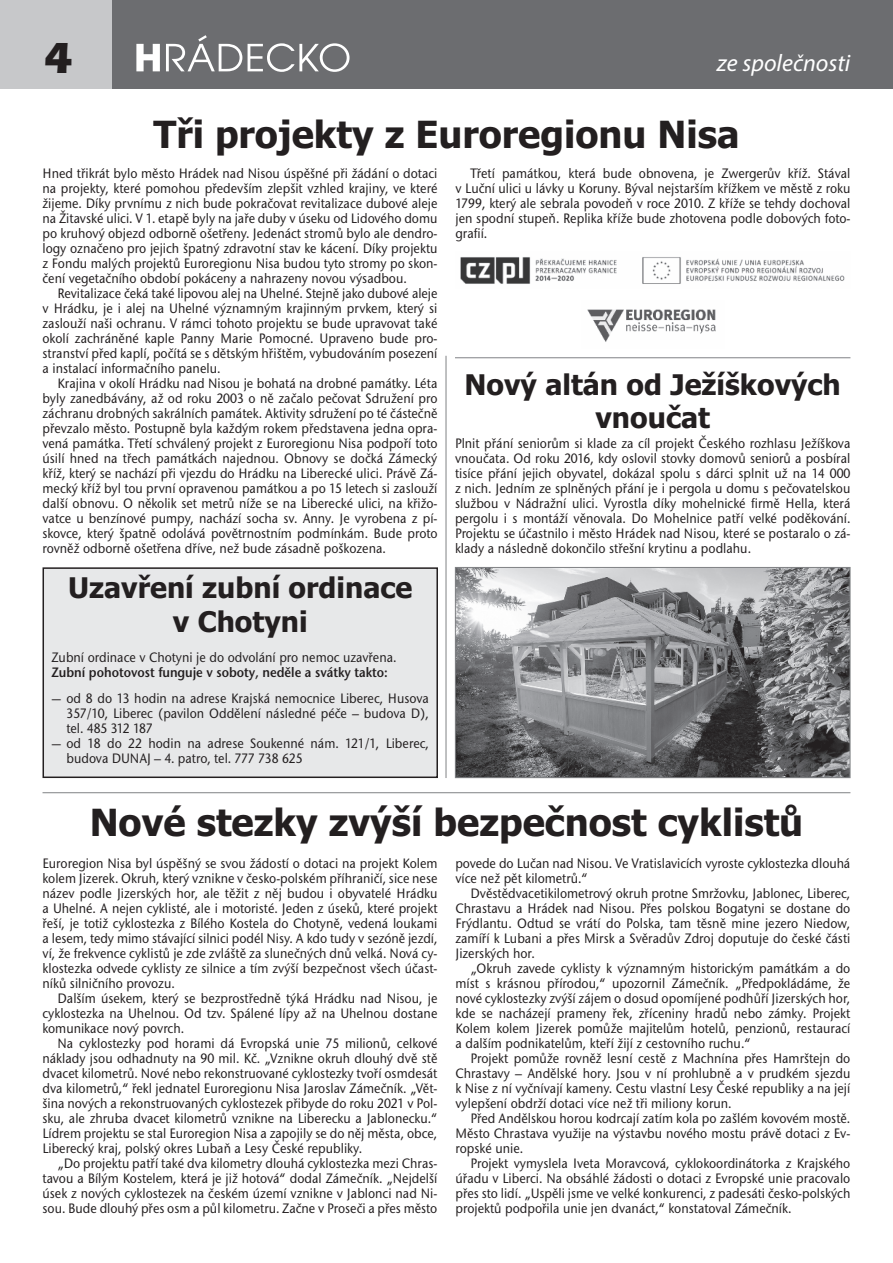
<style>
.page{position:relative;width:893px;height:1263px;background:#fff}
.page>*{position:absolute;margin:0;border:0;box-sizing:border-box;transform-origin:0 0}
.t1{font:700 45px "Itc Eras CE";color:#231f20}
.t2{font:700 37.5px "Tahoma";color:#231f20}
.t3{font:700 28.5px/32.7px "Tahoma";color:#231f20;text-align:center}
.t4{font:italic 24px "Myriad Pro";color:#fff}
.t5{font:500 14.25px/15px "Stone Sans Itc TCE";color:#231f20;text-align:justify;scale:.9 1}
.t6{font:14.25px "Stone Sans Itc TCE Semi";color:#231f20;scale:.9 1}
</style>
<div class="page">
<div style="left:0;top:0;width:893px;height:89px;background:#6c6d70"></div>
<div style="left:0;top:0;width:112px;height:89px;background:#c7c8ca"></div>
<svg style="left:136px;top:35px;width:214px;height:37px"></svg>
<img style="left:457px;top:569px;width:391px;height:207px">
<div style="left:455px;top:567px;width:395px;height:211px;border:1px solid #808285"></div>
<div style="left:43px;top:568px;width:394px;height:209px;background:#e7e8e9"></div>
<div style="left:43px;top:567px;width:395px;height:211px;border:2px solid #231f20"></div>
<hr style="left:43px;top:792px;width:807px;height:1px;background:#808285">
<hr style="left:455px;top:357px;width:395px;height:1px;background:#808285">
<hr style="left:446px;top:356px;width:1px;height:422px;background:#808285">
<img style="left:460px;top:257px;width:385px;height:27px">
<img style="left:587px;top:309px;width:129px;height:33px">
<h1 class="t1" style="left:43px;top:42px;width:32px">4</h1>
<h3 class="t4" style="left:717px;top:54px;width:135px">ze společnosti</h3>
<h2 class="t2" style="left:154px;top:113px;width:587px">Tři projekty z euroregionu Nisa</h2>
<p class="t5" style="left:43px;top:165px;width:440px">Hned třikrát bylo město Hrádek nad Nisou úspěšné při žádání o dotaci na projekty, které pomohou především zlepšit vzhled krajiny, ve které žijeme. Díky prvnímu z nich bude pokračovat revitalizace dubové aleje na Žitavské ulici. V 1. etapě byly na jaře duby v úseku od Lidového domu po kruhový objezd odborně ošetřeny. Jedenáct stromů bylo ale dendro&shy;logy označeno pro jejich špatný zdravotní stav ke kácení. Díky projektu z Fondu malých projektů Euroregionu Nisa budou tyto stromy po skon&shy;čení vegetačního období pokáceny a nahrazeny novou výsadbou.</p>
<p class="t5" style="left:43px;top:285px;width:440px;text-indent:15px">Revitalizace čeká také lipovou alej na Uhelné. Stejně jako dubové aleje v Hrádku, je i alej na Uhelné významným krajinným prvkem, který si zaslouží naši ochranu. V rámci tohoto projektu se bude upravovat také okolí zachráněné kaple Panny Marie Pomocné. Upraveno bude pro&shy;stranství před kaplí, počítá se s dětským hřištěm, vybudováním posezení a instalací informačního panelu.</p>
<p class="t5" style="left:43px;top:375px;width:440px;text-indent:15px">Krajina v okolí Hrádku nad Nisou je bohatá na drobné památky. Léta byly zanedbávány, až od roku 2003 o ně začalo pečovat Sdružení pro záchranu drobných sakrálních památek. Aktivity sdružení po té částečně převzalo město. Postupně byla každým rokem představena jedna opra&shy;vená památka. Třetí schválený projekt z Euroregionu Nisa podpoří toto úsilí hned na třech památkách najednou. Obnovy se dočká Zámecký kříž, který se nachází při vjezdu do Hrádku na Liberecké ulici. Právě Zá&shy;mecký kříž byl tou první opravenou památkou a po 15 letech si zaslouží další obnovu. O několik set metrů níže se na Liberecké ulici, na křižo&shy;vatce u benzínové pumpy, nachází socha sv. Anny. Je vyrobena z pí&shy;skovce, který špatně odolává povětrnostním podmínkám. Bude proto rovněž odborně ošetřena dříve, než bude zásadně poškozena.</p>
<h3 class="t3" style="left:68px;top:571px;width:346px;line-height:34.2px">Uzavření zubní ordinace v chotyni</h3>
<p class="t5" style="left:52px;top:650px;width:385px">Zubní ordinace v Chotyni je do odvolání pro nemoc uzavřena.</p>
<p class="t6" style="left:52px;top:664px;width:375px">Zubní pohotovost funguje v soboty, neděle a svátky takto:</p>
<p class="t5" style="left:67px;top:690px;width:404px;text-indent:-15px">— od 8 do 13 hodin na adrese Krajská nemocnice Liberec, Husova 357/10, Liberec (pavilon Oddělení následné péče – budova D), tel. 485 312 187</p>
<p class="t5" style="left:67px;top:735px;width:404px;text-indent:-15px">— od 18 do 22 hodin na adrese Soukenné nám. 121/1, Liberec, budova DUNAJ – 4. patro, tel. 777 738 625</p>
<p class="t5" style="left:455px;top:165px;width:440px;text-indent:15px">Třetí památkou, která bude obnovena, je Zwergerův kříž. Stával v Luční ulici u lávky u Koruny. Býval nejstarším křížkem ve městě z roku 1799, který ale sebrala povodeň v roce 2010. Z kříže se tehdy dochoval jen spodní stupeň. Replika kříže bude zhotovena podle dobových foto&shy;grafií.</p>
<h3 class="t3" style="left:465px;top:369px;width:378px">Nový altán od Ježíškových vnoučat</h3>
<p class="t5" style="left:455px;top:435px;width:441px">Plnit přání seniorům si klade za cíl projekt Českého rozhlasu Ježíškova vnoučata. Od roku 2016, kdy oslovil stovky domovů seniorů a posbíral tisíce přání jejich obyvatel, dokázal spolu s dárci splnit už na 14 000 z nich. Jedním ze splněných přání je i pergola u domu s pečovatelskou službou v Nádražní ulici. Vyrostla díky mohelnické firmě Hella, která pergolu i s montáží věnovala. Do Mohelnice patří velké poděkování.<br>Projektu se účastnilo i město Hrádek nad Nisou, které se postaralo o zá&shy;klady a následně dokončilo střešní krytinu a podlahu.</p>
<h2 class="t2" style="left:90px;top:801px;width:715px">Nové stezky zvýší bezpečnost cyklistů</h2>
<p class="t5" style="left:42px;top:855px;width:440px">Euroregion Nisa byl úspěšný se svou žádostí o dotaci na projekt Kolem kolem Jizerek. Okruh, který vznikne v česko-polském příhraničí, sice nese název podle Jizerských hor, ale těžit z něj budou i obyvatelé Hrádku a Uhelné. A nejen cyklisté, ale i motoristé. Jeden z úseků, které projekt řeší, je totiž cyklostezka z Bílého Kostela do Chotyně, vedená loukami a lesem, tedy mimo stávající silnici podél Nisy. A kdo tudy v sezóně jezdí, ví, že frekvence cyklistů je zde zvláště za slunečných dnů velká. Nová cy&shy;klostezka odvede cyklisty ze silnice a tím zvýší bezpečnost všech účast&shy;níků silničního provozu.</p>
<p class="t5" style="left:42px;top:990px;width:440px;text-indent:15px">Dalším úsekem, který se bezprostředně týká Hrádku nad Nisou, je cyklostezka na Uhelnou. Od tzv. Spálené lípy až na Uhelnou dostane komunikace nový povrch.</p>
<p class="t5" style="left:42px;top:1035px;width:440px;text-indent:15px">Na cyklostezky pod horami dá Evropská unie 75 milionů, celkové náklady jsou odhadnuty na 90 mil. Kč. „Vznikne okruh dlouhý dvě stě dvacet kilometrů. Nové nebo rekonstruované cyklostezky tvoří osmdesát dva kilometrů,“ řekl jednatel Euroregionu Nisa Jaroslav Zámečník. „Vět&shy;šina nových a rekonstruovaných cyklostezek přibyde do roku 2021 v Pol&shy;sku, ale zhruba dvacet kilometrů vznikne na Liberecku a Jablonecku.“ Lídrem projektu se stal Euroregion Nisa a zapojily se do něj města, obce, Liberecký kraj, polský okres Lubaň a Lesy České republiky.</p>
<p class="t5" style="left:42px;top:1155px;width:440px;text-indent:15px">„Do projektu patří také dva kilometry dlouhá cyklostezka mezi Chras&shy;tavou a Bílým Kostelem, která je již hotová“ dodal Zámečník. „Nejdelší úsek z nových cyklostezek na českém území vznikne v Jablonci nad Ni&shy;sou. Bude dlouhý přes osm a půl kilometru. Začne v Proseči a přes město</p>
<p class="t5" style="left:455px;top:855px;width:440px">povede do Lučan nad Nisou. Ve Vratislavicích vyroste cyklostezka dlouhá více než pět kilometrů.“</p>
<p class="t5" style="left:455px;top:885px;width:440px;text-indent:15px">Dvěstědvacetikilometrový okruh protne Smržovku, Jablonec, Liberec, Chrastavu a Hrádek nad Nisou. Přes polskou Bogatyni se dostane do Frýdlantu. Odtud se vrátí do Polska, tam těsně mine jezero Niedow, zamíří k Lubani a přes Mirsk a Svěradův Zdroj doputuje do české části Jizerských hor.</p>
<p class="t5" style="left:455px;top:960px;width:440px;text-indent:15px">„Okruh zavede cyklisty k významným historickým památkám a do míst s krásnou přírodou,“ upozornil Zámečník. „Předpokládáme, že nové cyklostezky zvýší zájem o dosud opomíjené podhůří Jizerských hor, kde se nacházejí prameny řek, zříceniny hradů nebo zámky. Projekt Kolem kolem Jizerek pomůže majitelům hotelů, penzionů, restaurací a dalším podnikatelům, kteří žijí z cestovního ruchu.“</p>
<p class="t5" style="left:455px;top:1050px;width:440px;text-indent:15px">Projekt pomůže rovněž lesní cestě z Machnína přes Hamrštejn do Chrastavy – Andělské hory. Jsou v ní prohlubně a v prudkém sjezdu k Nise z ní vyčnívají kameny. Cestu vlastní Lesy České republiky a na její vylepšení obdrží dotaci více než tři miliony korun.</p>
<p class="t5" style="left:455px;top:1110px;width:440px;text-indent:15px">Před Andělskou horou kodrcají zatím kola po zašlém kovovém mostě.<br>Město Chrastava využije na výstavbu nového mostu právě dotaci z Ev&shy;ropské unie.</p>
<p class="t5" style="left:455px;top:1155px;width:440px;text-indent:15px">Projekt vymyslela Iveta Moravcová, cyklokoordinátorka z Krajského úřadu v Liberci. Na obsáhlé žádosti o dotaci z Evropské unie pracovalo přes sto lidí. „Uspěli jsme ve velké konkurenci, z padesáti česko-polských projektů podpořila unie jen dvanáct,“ konstatoval Zámečník.</p>
</div>
